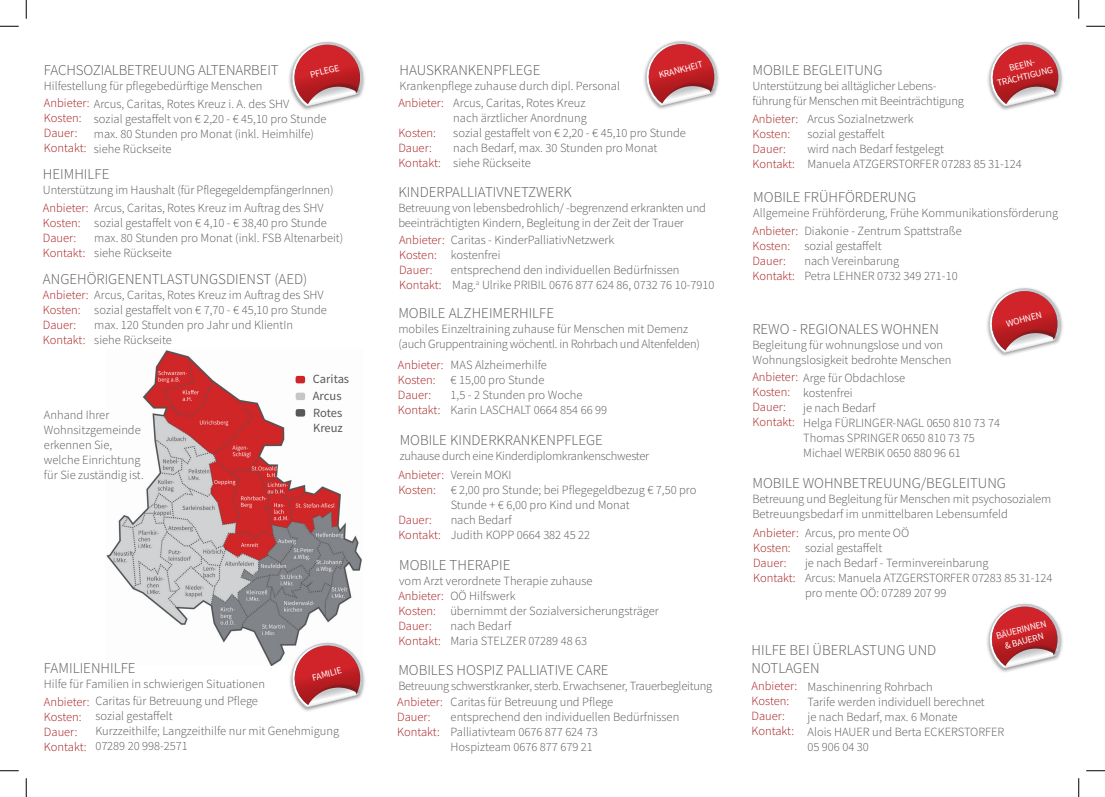
<style>
.page{position:relative;width:1105px;height:797px;background:#fff}
.page>*{position:absolute;margin:0;border:0;box-sizing:border-box;transform-origin:0 0}
.t1{font:300 15px/18px "Source Sans Pro";color:#57585a}
.t2{font:300 12.5px/15px "Source Sans Pro";color:#57585a}
.t3{font:300 12.5px/15px "Source Sans Pro";color:#a5181b}
.t4{font:300 12.5px/19.2px "Source Sans Pro";letter-spacing:-.02em;color:#57585a}
.t5{font:12.5px/16.8px "Source Sans Pro";color:#57585a}
.t6{font:9.5px/11.6px "Source Sans Pro";color:#fff;text-align:center}
.s1{color:#a5181b}
</style>
<div class="page">
<img style="left:106px;top:350px;width:256px;height:315px">
<div style="left:296px;top:376px;width:9px;height:7px;background:#d1232a"></div>
<svg style="left:296px;top:392px;width:9px;height:8px"></svg>
<svg style="left:296px;top:409px;width:9px;height:7px"></svg>
<div style="left:288px;top:40px;width:78px;height:72px;background:#231f20;opacity:.5"></div>
<svg style="left:288px;top:40px;width:78px;height:67px"></svg>
<div style="left:642px;top:40px;width:78px;height:71px;background:#231f20;opacity:.5"></div>
<svg style="left:642px;top:40px;width:78px;height:66px"></svg>
<div style="left:288px;top:641px;width:78px;height:71px;background:#231f20;opacity:.5"></div>
<svg style="left:287px;top:638px;width:79px;height:69px"></svg>
<div style="left:986px;top:40px;width:78px;height:72px;background:#231f20;opacity:.5"></div>
<svg style="left:986px;top:40px;width:78px;height:67px"></svg>
<div style="left:985px;top:287px;width:78px;height:71px;background:#231f20;opacity:.5"></div>
<svg style="left:985px;top:287px;width:78px;height:66px"></svg>
<div style="left:985px;top:602px;width:78px;height:71px;background:#231f20;opacity:.5"></div>
<svg style="left:985px;top:602px;width:78px;height:66px"></svg>
<svg style="left:0;top:25px;width:19px;height:2px"></svg>
<svg style="left:1086px;top:25px;width:19px;height:2px"></svg>
<svg style="left:0;top:770px;width:19px;height:1px"></svg>
<svg style="left:1086px;top:770px;width:19px;height:1px"></svg>
<svg style="left:25px;top:0;width:2px;height:19px"></svg>
<svg style="left:25px;top:778px;width:2px;height:19px"></svg>
<svg style="left:1078px;top:0;width:1px;height:19px"></svg>
<svg style="left:1078px;top:778px;width:1px;height:19px"></svg>
<p class="t6" style="left:309px;top:69px;width:31px;rotate:-15deg">PFLEGE</p>
<p class="t1" style="left:44px;top:61px;width:236px">FACHSOZIALBETREUUNG ALTENARBEIT</p>
<p class="t2" style="left:44px;top:78px;width:220px">Hilfestellung für pflegebedürftige Menschen</p>
<p class="t2" style="left:94px;top:111px;width:234px">sozial gestaffelt von € 2,20 - € 45,10 pro Stunde max. 80 Stunden pro Monat (inkl. Heimhilfe) siehe Rückseite</p>
<p class="t2" style="left:44px;top:96px;width:247px"><span class="s1">Anbieter:</span> Arcus, Caritas, Rotes Kreuz i. A. des SHV<br><span class="s1">Kosten:<br>Dauer:<br>Kontakt:</span></p>
<p class="t1" style="left:43px;top:165px;width:68px">HEIMHILFE</p>
<p class="t2" style="left:94px;top:181px;width:241px;line-height:17.4px;text-indent:-51px">Unterstützung im Haushalt (für PflegegeldempfängerInnen)<br>Arcus, Caritas, Rotes Kreuz im Auftrag des SHV</p>
<p class="t2" style="left:94px;top:215px;width:251px">sozial gestaffelt von € 4,10 - € 38,40 pro Stunde max. 80 Stunden pro Monat (inkl. FSB Altenarbeit) siehe Rückseite</p>
<p class="t3" style="left:43px;top:200px;width:47px">Anbieter:<br>Kosten:<br>Dauer:<br>Kontakt:</p>
<p class="t1" style="left:43px;top:270px;width:266px">ANGEHÖRIGENENTLASTUNGSDIENST (AED)</p>
<p class="t2" style="left:94px;top:287px;width:234px">Arcus, Caritas, Rotes Kreuz im Auftrag des SHV sozial gestaffelt von € 7,70 - € 45,10 pro Stunde max. 120 Stunden pro Jahr und KlientIn<br>siehe Rückseite</p>
<p class="t3" style="left:43px;top:287px;width:47px">Anbieter:<br>Kosten:<br>Dauer:<br>Kontakt:</p>
<p class="t2" style="left:44px;top:408px;width:101px">Anhand Ihrer<br>Wohnsitzgemeinde erkennen Sie, welche Einrichtung für Sie zuständig ist.</p>
<p class="t5" style="left:313px;top:370px;width:38px">Caritas<br>Arcus<br>Rotes</p>
<p class="t5" style="left:313px;top:419px;width:31px">Kreuz</p>
<p class="t1" style="left:44px;top:659px;width:93px">FAMILIENHILFE</p>
<p class="t2" style="left:95px;top:675px;width:171px;line-height:17.4px;text-indent:-51px">Hilfe für Familien in schwierigen Situationen<br>Caritas für Betreuung und Pflege</p>
<p class="t2" style="left:95px;top:708px;width:245px">sozial gestaffelt<br>Kurzzeithilfe; Langzeithilfe nur mit Genehmigung<br>07289 20 998-2571</p>
<p class="t6" style="left:311px;top:672px;width:32px;rotate:-15deg">FAMILIE</p>
<p class="t3" style="left:44px;top:694px;width:47px">Anbieter:<br>Kosten:<br>Dauer:<br>Kontakt:</p>
<p class="t6" style="left:657px;top:70px;width:47px;rotate:-15deg">KRANKHEIT</p>
<p class="t1" style="left:399px;top:61px;width:142px">HAUSKRANKENPFLEGE</p>
<p class="t2" style="left:453px;top:77px;width:168px;line-height:16.8px;text-indent:-54px">Krankenpflege zuhause durch dipl. Personal<br>Arcus, Caritas, Rotes Kreuz</p>
<p class="t2" style="left:453px;top:110px;width:234px">nach ärztlicher Anordnung<br>sozial gestaffelt von € 2,20 - € 45,10 pro Stunde nach Bedarf, max. 30 Stunden pro Monat siehe Rückseite</p>
<p class="t3" style="left:398px;top:95px;width:47px">Anbieter:</p>
<p class="t3" style="left:398px;top:125px;width:44px">Kosten:<br>Dauer:<br>Kontakt:</p>
<p class="t1" style="left:398px;top:183px;width:175px">KINDERPALLIATIVNETZWERK</p>
<p class="t2" style="left:398px;top:200px;width:309px">Betreuung von lebensbedrohlich/ -begrenzend erkrankten und beeinträchtigten Kindern, Begleitung in der Zeit der Trauer</p>
<p class="t3" style="left:399px;top:232px;width:47px">Anbieter:<br>Kosten:<br>Dauer:<br>Kontakt:</p>
<p class="t2" style="left:451px;top:232px;width:265px">Caritas - KinderPalliativNetzwerk<br>kostenfrei<br>entsprechend den individuellen Bedürfnissen<br>Mag.<sup>a</sup> Ulrike PRIBIL 0676 877 624 86, 0732 76 10-7910</p>
<p class="t1" style="left:398px;top:304px;width:157px">MOBILE ALZHEIMERHILFE</p>
<p class="t4" style="left:398px;top:321px;width:303px;line-height:15px">mobiles Einzeltraining zuhause für Menschen mit Demenz (auch Gruppentraining wöchentl. in Rohrbach und Altenfelden)</p>
<p class="t2" style="left:451px;top:357px;width:158px">MAS Alzheimerhilfe<br>€ 15,00 pro Stunde<br>1,5 - 2 Stunden pro Woche<br>Karin LASCHALT 0664 854 66 99</p>
<p class="t3" style="left:398px;top:357px;width:47px">Anbieter:<br>Kosten:<br>Dauer:<br>Kontakt:</p>
<p class="t1" style="left:400px;top:431px;width:205px">MOBILE KINDERKRANKENPFLEGE</p>
<p class="t4" style="left:451px;top:446px;width:200px;text-indent:-51px">zuhause durch eine Kinderdiplomkrankenschwester<br>Verein MOKI</p>
<p class="t2" style="left:451px;top:483px;width:247px">€ 2,00 pro Stunde; bei Pflegegeldbezug € 7,50 pro<br>Stunde + € 6,00 pro Kind und Monat<br>nach Bedarf<br>Judith KOPP 0664 382 45 22</p>
<p class="t3" style="left:398px;top:467px;width:47px">Anbieter:<br>Kosten:</p>
<p class="t3" style="left:398px;top:512px;width:44px">Dauer:<br>Kontakt:</p>
<p class="t1" style="left:399px;top:555px;width:113px">MOBILE THERAPIE</p>
<p class="t2" style="left:450px;top:573px;width:210px;text-indent:-51px">vom Arzt verordnete Therapie zuhause<br>OÖ Hilfswerk<br>übernimmt der Sozialversicherungsträger nach Bedarf<br>Maria STELZER 07289 48 63</p>
<p class="t3" style="left:398px;top:588px;width:47px">Anbieter:<br>Kosten:<br>Dauer:<br>Kontakt:</p>
<p class="t1" style="left:398px;top:660px;width:212px">MOBILES HOSPIZ PALLIATIVE CARE</p>
<p class="t4" style="left:398px;top:676px;width:315px">Betreuung schwerstkranker, sterb. Erwachsener, Trauerbegleitung</p>
<p class="t3" style="left:397px;top:694px;width:47px">Anbieter:<br>Dauer:<br>Kontakt:</p>
<p class="t2" style="left:451px;top:694px;width:230px">Caritas für Betreuung und Pflege entsprechend den individuellen Bedürfnissen Palliativteam 0676 877 624 73<br>Hospizteam 0676 877 679 21</p>
<p class="t6" style="left:993px;top:67px;width:59px;rotate:-15deg">BEEIN-<br>TRÄCHTIGUNG</p>
<p class="t1" style="left:752px;top:61px;width:132px">MOBILE BEGLEITUNG</p>
<p class="t2" style="left:752px;top:78px;width:213px">Unterstützung bei alltäglicher Lebens&shy;führung für Menschen mit Beeinträchtigung</p>
<p class="t2" style="left:807px;top:111px;width:216px">Arcus Sozialnetzwerk<br>sozial gestaffelt<br>wird nach Bedarf festgelegt<br>Manuela ATZGERSTORFER 07283 85 31-124</p>
<p class="t3" style="left:752px;top:111px;width:47px">Anbieter:<br>Kosten:<br>Dauer:<br>Kontakt:</p>
<p class="t1" style="left:753px;top:188px;width:164px">MOBILE FRÜHFÖRDERUNG</p>
<p class="t2" style="left:804px;top:204px;width:255px;line-height:17.8px;text-indent:-51px">Allgemeine Frühförderung, Frühe Kommunikationsförderung<br>Diakonie - Zentrum Spattstraße</p>
<p class="t2" style="left:804px;top:238px;width:155px">sozial gestaffelt<br>nach Vereinbarung<br>Petra LEHNER 0732 349 271-10</p>
<p class="t3" style="left:752px;top:223px;width:47px">Anbieter:<br>Kosten:<br>Dauer:<br>Kontakt:</p>
<p class="t6" style="left:1005px;top:318px;width:38px;rotate:-15deg">WOHNEN</p>
<p class="t1" style="left:752px;top:320px;width:188px">REWO - REGIONALES WOHNEN</p>
<p class="t2" style="left:752px;top:337px;width:201px">Begleitung für wohnungslose und von<br>Wohnungslosigkeit bedrohte Menschen</p>
<p class="t2" style="left:803px;top:371px;width:198px">Arge für Obdachlose<br>kostenfrei<br>je nach Bedarf<br>Helga FÜRLINGER-NAGL 0650 810 73 74<br>Thomas SPRINGER 0650 810 73 75<br>Michael WERBIK 0650 880 96 61</p>
<p class="t3" style="left:752px;top:369px;width:47px">Anbieter:<br>Kosten:<br>Dauer:<br>Kontakt:</p>
<p class="t1" style="left:752px;top:473px;width:255px">MOBILE WOHNBETREUUNG/BEGLEITUNG</p>
<p class="t2" style="left:752px;top:491px;width:300px">Betreuung und Begleitung für Menschen mit psychosozialem<br>Betreuungsbedarf im unmittelbaren Lebensumfeld</p>
<p class="t2" style="left:805px;top:525px;width:249px">Arcus, pro mente OÖ<br>sozial gestaffelt<br>je nach Bedarf - Terminvereinbarung<br>Arcus: Manuela ATZGERSTORFER 07283 85 31-124 pro mente OÖ: 07289 207 99</p>
<p class="t3" style="left:753px;top:525px;width:47px">Anbieter:<br>Kosten:<br>Dauer:<br>Kontakt:</p>
<p class="t6" style="left:995px;top:630px;width:53px;rotate:-15deg">BÄUERINNEN &amp; BAUERN</p>
<p class="t1" style="left:751px;top:641px;width:186px">HILFE BEI ÜBERLASTUNG UND<br>NOTLAGEN</p>
<p class="t3" style="left:751px;top:678px;width:47px">Anbieter:<br>Kosten:<br>Dauer:<br>Kontakt:</p>
<p class="t2" style="left:807px;top:679px;width:198px">Maschinenring Rohrbach<br>Tarife werden individuell berechnet<br>je nach Bedarf, max. 6 Monate<br>Alois HAUER und Berta ECKERSTORFER<br>05 906 04 30</p>
</div>
